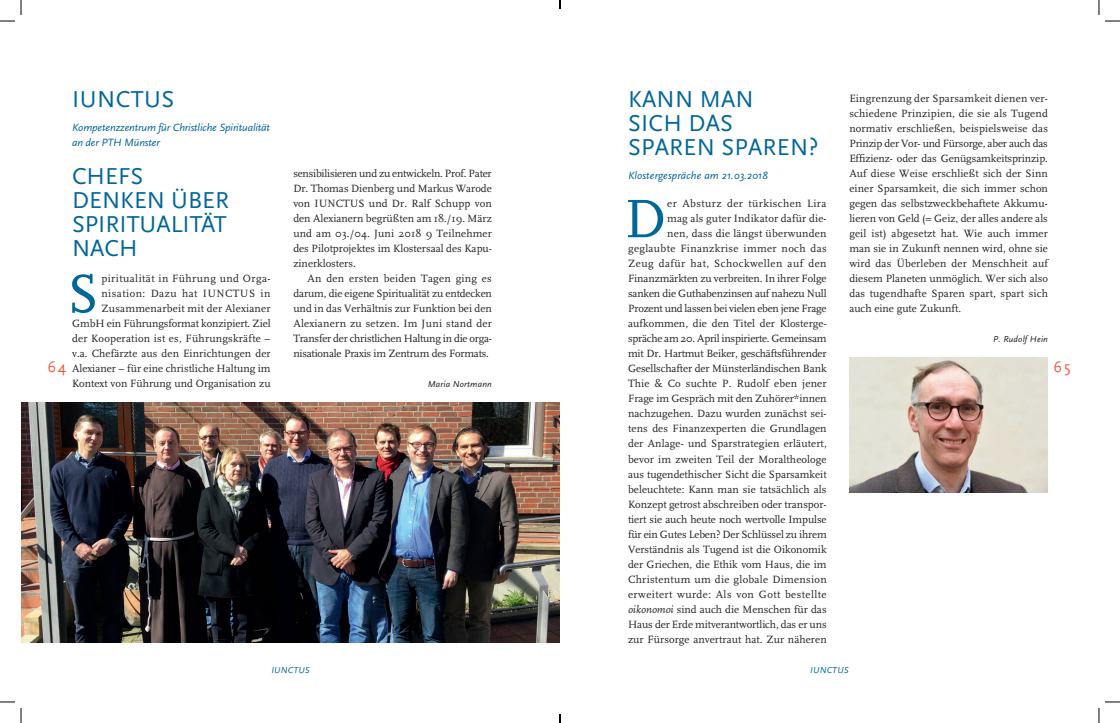
<style>
.page{position:relative;width:1120px;height:723px;background:#fff}
.page>*{position:absolute;margin:0;border:0;box-sizing:border-box;transform-origin:0 0}
.t1{font:56.5px "Scala";color:#01669a}
.t2{font:24px/24px "Scala Sans";color:#01669a}
.t3{font:24px "Scala Sans";letter-spacing:.02em;color:#01669a}
.t4{font:16px "Scala Sans";color:#f0593e}
.t5{font:11px/15px "Scala";color:#231f20;text-align:justify}
.t6{font:italic 11px/15px "Scala Sans";letter-spacing:-.01em;color:#01669a}
.t7{font:italic 11px "Scala Sans";letter-spacing:.01em;color:#01669a}
.t8{font:italic 9px "Scala Sans";letter-spacing:.02em;color:#231f20}
.t9{font:italic 9px "Scala Sans";letter-spacing:.02em;color:#01669a}
.s1{font-style:italic}
</style>
<div class="page">
<img style="left:21px;top:402px;width:539px;height:240px">
<img style="left:849px;top:357px;width:198px;height:135px">
<svg style="left:0;top:0;width:22px;height:22px"></svg>
<svg style="left:0;top:701px;width:22px;height:21px"></svg>
<svg style="left:1098px;top:0;width:21px;height:22px"></svg>
<svg style="left:1098px;top:701px;width:21px;height:21px"></svg>
<h2 class="t2" style="left:628px;top:88px;width:192px">KANN MAN<br>SICH DAS<br>SPAREN SPAREN?</h2>
<p class="t7" style="left:628px;top:169px;width:141px">Klostergespräche am 21.03.2018</p>
<h2 class="t3" style="left:72px;top:86px;width:104px">IUNCTUS</h2>
<p class="t6" style="left:72px;top:120px;width:199px">Kompetenzzentrum für Christliche Spiritualität an der PTH Münster</p>
<h2 class="t2" style="left:72px;top:165px;width:159px">CHEFS<br>DENKEN ÜBER<br>SPIRITUALITÄT<br>NACH</h2>
<p class="t5" style="left:849px;top:91px;width:200px">Eingrenzung der Sparsamkeit dienen ver&shy;schiedene Prinzipien, die sie als Tugend normativ erschließen, beispielsweise das Prinzip der Vor- und Fürsorge, aber auch das Effizienz- oder das Genügsamkeitsprinzip.<br>Auf diese Weise erschließt sich der Sinn einer Sparsamkeit, die sich immer schon gegen das selbstzweckbehaftete Akkumu&shy;lieren von Geld (= Geiz, der alles andere als geil ist) abgesetzt hat. Wie auch immer man sie in Zukunft nennen wird, ohne sie wird das Überleben der Menschheit auf diesem Planeten unmöglich. Wer sich also das tugendhafte Sparen spart, spart sich auch eine gute Zukunft.</p>
<p class="t8" style="left:993px;top:334px;width:56px">P. Rudolf Hein</p>
<p class="t5" style="left:293px;top:166px;width:200px">sensibilisieren und zu entwickeln. Prof. Pater Dr. Thomas Dienberg und Markus Warode von IUNCTUS und Dr. Ralf Schupp von den Alexianern begrüßten am 18./19. März und am 03./04. Juni 2018 9 Teilnehmer des Pilotprojektes im Klostersaal des Kapu&shy;zinerklosters.</p>
<p class="t5" style="left:293px;top:271px;width:200px;text-indent:14px">An den ersten beiden Tagen ging es darum, die eigene Spiritualität zu entdecken und in das Verhältnis zur Funktion bei den Alexianern zu setzen. Im Juni stand der Transfer der christlichen Haltung in die orga&shy;nisationale Praxis im Zentrum des Formats.</p>
<p class="t8" style="left:427px;top:379px;width:66px">Maria Nortmann</p>
<p class="t5" style="left:628px;top:196px;width:200px;text-align:right">er Absturz der türkischen Lira<br>mag als guter Indikator dafür die-<br>nen, dass die längst überwunden geglaubte Finanzkrise immer noch das Zeug dafür hat, Schockwellen auf den Finanzmärkten zu verbreiten. In ihrer Folge sanken die Guthabenzinsen auf nahezu Null Prozent und lassen bei vielen eben jene Frage aufkommen, die den Titel der Klosterge&shy;spräche am 20. April inspirierte. Gemeinsam mit Dr. Hartmut Beiker, geschäftsführender Gesellschafter der Münsterländischen Bank Thie &amp; Co suchte P. Rudolf eben jener Frage im Gespräch mit den Zuhörer*innen nachzugehen. Dazu wurden zunächst sei&shy;tens des Finanzexperten die Grundlagen der Anlage- und Sparstrategien erläutert, bevor im zweiten Teil der Moraltheologe aus tugendethischer Sicht die Sparsamkeit beleuchtete: Kann man sie tatsächlich als Konzept getrost abschreiben oder transpor&shy;tiert sie auch heute noch wertvolle Impulse für ein Gutes Leben? Der Schlüssel zu ihrem Verständnis als Tugend ist die Oikonomik der Griechen, die Ethik vom Haus, die im Christentum um die globale Dimension erweitert wurde: Als von Gott bestellte <span class="s1">oikonomoi</span> sind auch die Menschen für das Haus der Erde mitverantwortlich, das er uns zur Fürsorge anvertraut hat. Zur näheren</p>
<h1 class="t1" style="left:624px;top:190px;width:43px">D</h1>
<h1 class="t1" style="left:67px;top:265px;width:33px">S</h1>
<p class="t5" style="left:72px;top:271px;width:200px;text-align:right">piritualität in Führung und Orga&shy;nisation: Dazu hat IUNCTUS in Zusammenarbeit mit der Alexianer GmbH ein Führungsformat konzipiert. Ziel der Kooperation ist es, Führungskräfte – v.a. Chefärzte aus den Einrichtungen der Alexianer – für eine christliche Haltung im Kontext von Führung und Organisation zu</p>
<h3 class="t4" style="left:47px;top:358px;width:20px">64</h3>
<h3 class="t4" style="left:1053px;top:358px;width:19px">65</h3>
<p class="t9" style="left:271px;top:664px;width:40px">IUNCTUS</p>
<p class="t9" style="left:810px;top:664px;width:40px">IUNCTUS</p>
</div>
